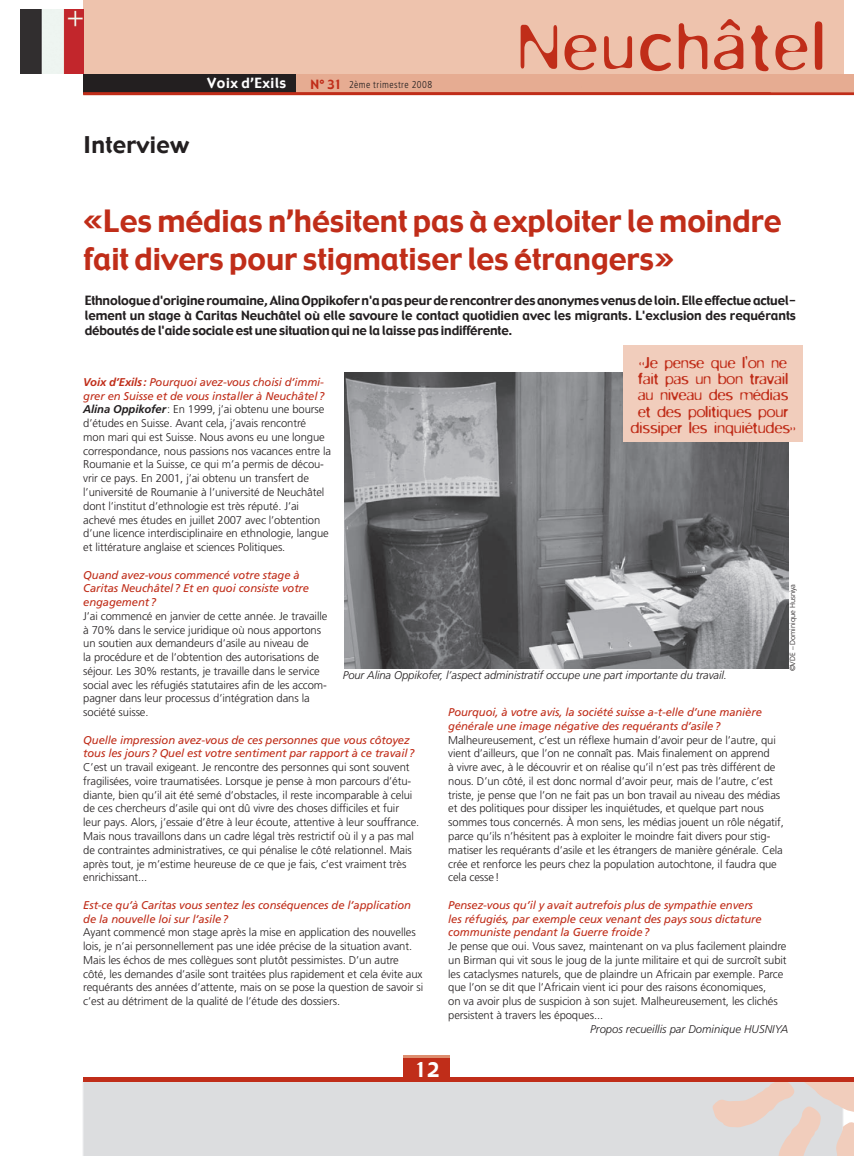
<style>
.page{position:relative;width:854px;height:1156px;background:#fff}
.page>*{position:absolute;margin:0;border:0;box-sizing:border-box;transform-origin:0 0}
.t1{font:75px "Ikebana";letter-spacing:.05em;color:#c02d19}
.t2{font:30px/37.5px "Gadget";color:#c02d19}
.t3{font:22.5px "Gadget";letter-spacing:.015em;color:#231f20}
.t4{font:20px "Gadget";color:#fff}
.t5{font:17.5px/16.2px "Ikebana";color:#c02d19;text-align:center}
.t6{font:13.75px "Gadget";letter-spacing:.04em;color:#fff}
.t7{font:12.5px/15px "Gadget";letter-spacing:-.01em;color:#231f20;text-align:justify}
.t8{font:300 11.25px/13.8px "Frutiger";letter-spacing:-.01em;color:#231f20}
.t9{font:italic 11.25px/13.8px "Frutiger";letter-spacing:-.01em;color:#c02d19}
.t10{font:italic 300 11.25px "Frutiger";letter-spacing:-.01em;color:#231f20}
.t11{font:300 condensed 10px "Frutiger";letter-spacing:.04em;color:#231f20}
.t12{font:300 7.5px "Frutiger";letter-spacing:-.01em;color:#231f20}
.s1{font-family:"Gadget";font-weight:400;font-stretch:normal;font-size:12.5px;color:#c02d19}
.s2{font-weight:700;font-style:italic;color:#c02d19}
.s3{font-weight:400;font-style:italic;color:#c02d19}
.s4{font-weight:700;font-style:italic}
</style>
<div class="page">
<div style="left:83px;top:0;width:760px;height:74px;background:#eec3ad"></div>
<div style="left:83px;top:1081px;width:629px;height:74px;background:#dcdddf"></div>
<svg style="left:712px;top:1081px;width:142px;height:74px;background:#e4d4ce"></svg>
<div style="left:83px;top:74px;width:771px;height:18px;background:#e6ac92"></div>
<div style="left:83px;top:74px;width:213px;height:19px;background:#231f20"></div>
<div style="left:83px;top:1076px;width:771px;height:5px;background:#c02d19"></div>
<div style="left:404px;top:1055px;width:46px;height:26px;background:#c02d19"></div>
<hr style="left:404px;top:1054px;width:46px;height:3px;background:#de8e6f">
<hr style="left:83px;top:92px;width:771px;height:3px;background:#c02d19">
<img style="left:21px;top:10px;width:62px;height:64px">
<img style="left:345px;top:373px;width:443px;height:295px">
<div style="left:623px;top:345px;width:180px;height:97px;background:#f1cdbc"></div>
<p class="t6" style="left:207px;top:74px;width:80px">Voix d’Exils</p>
<p class="t11" style="left:310px;top:78px;width:123px"><span class="s1">N° 31</span> 2ème trimestre 2008</p>
<h3 class="t3" style="left:84px;top:130px;width:107px">Interview</h3>
<h1 class="t1" style="left:517px;top:5px;width:309px">Neuchâtel</h1>
<h2 class="t2" style="left:84px;top:204px;width:700px">«Les médias n’hésitent pas à exploiter le moindre fait divers pour stigmatiser les étrangers»</h2>
<p class="t7" style="left:85px;top:293px;width:713px">Ethnologue d'origine roumaine, Alina Oppikofer n'a pas peur de rencontrer des anonymes venus de loin. Elle effectue actuel&shy;lement un stage à Caritas Neuchâtel où elle savoure le contact quotidien avec les migrants. L'exclusion des requérants déboutés de l'aide sociale est une situation qui ne la laisse pas indifférente.</p>
<h3 class="t5" style="left:630px;top:354px;width:167px">«Je pense que l’on ne fait pas un bon travail au niveau des médias et des politiques pour dissiper les inquiétudes»</h3>
<p class="t8" style="left:83px;top:375px;width:249px"><span class="s2">Voix d’Exils :</span> <span class="s3">Pourquoi avez-vous choisi d’immi&shy;grer en Suisse et de vous installer à Neuchâtel ?<br></span><span class="s4">Alina Oppikofer</span>: En 1999, j’ai obtenu une bourse d’études en Suisse. Avant cela, j’avais rencontré<br>mon mari qui est Suisse. Nous avons eu une longue correspondance, nous passions nos vacances entre la Roumanie et la Suisse, ce qui m’a permis de décou&shy;vrir ce pays. En 2001, j’ai obtenu un transfert de l’université de Roumanie à l’université de Neuchâtel dont l’institut d’ethnologie est très réputé. J’ai achevé mes études en juillet 2007 avec l’obtention d’une licence interdisciplinaire en ethnologie, langue et littérature anglaise et sciences Politiques.</p>
<p class="t9" style="left:83px;top:567px;width:227px">Quand avez-vous commencé votre stage à<br>Caritas Neuchâtel ? Et en quoi consiste votre engagement ?</p>
<p class="t8" style="left:83px;top:609px;width:246px">J’ai commencé en janvier de cette année. Je travaille à 70% dans le service juridique où nous apportons un soutien aux demandeurs d’asile au niveau de<br>la procédure et de l’obtention des autorisations de séjour. Les 30% restants, je travaille dans le service social avec les réfugiés statutaires afin de les accom&shy;pagner dans leur processus d’intégration dans la société suisse.</p>
<p class="t9" style="left:83px;top:732px;width:333px">Quelle impression avez-vous de ces personnes que vous côtoyez tous les jours ? Quel est votre sentiment par rapport à ce travail ?</p>
<p class="t8" style="left:83px;top:760px;width:338px">C’est un travail exigeant. Je rencontre des personnes qui sont souvent fragilisées, voire traumatisées. Lorsque je pense à mon parcours d’étu&shy;diante, bien qu’il ait été semé d’obstacles, il reste incomparable à celui de ces chercheurs d’asile qui ont dû vivre des choses difficiles et fuir leur pays. Alors, j’essaie d’être à leur écoute, attentive à leur souffrance.<br>Mais nous travaillons dans un cadre légal très restrictif où il y a pas mal de contraintes administratives, ce qui pénalise le côté relationnel. Mais après tout, je m’estime heureuse de ce que je fais, c’est vraiment très enrichissant...</p>
<p class="t9" style="left:83px;top:897px;width:329px">Est-ce qu’à Caritas vous sentez les conséquences de l’application de la nouvelle loi sur l’asile ?</p>
<p class="t8" style="left:83px;top:925px;width:341px">Ayant commencé mon stage après la mise en application des nouvelles lois, je n’ai personnellement pas une idée précise de la situation avant.<br>Mais les échos de mes collègues sont plutôt pessimistes. D’un autre côté, les demandes d’asile sont traitées plus rapidement et cela évite aux requérants des années d’attente, mais on se pose la question de savoir si c’est au détriment de la qualité de l’étude des dossiers.</p>
<p class="t12" style="left:788px;top:671px;width:89px;rotate:-90deg">©VDE – Dominique Husniya</p>
<p class="t10" style="left:343px;top:668px;width:386px">Pour Alina Oppikofer, l’aspect administratif occupe une part importante du travail.</p>
<p class="t9" style="left:448px;top:705px;width:315px">Pourquoi, à votre avis, la société suisse a-t-elle d’une manière générale une image négative des requérants d’asile ?</p>
<p class="t8" style="left:448px;top:732px;width:337px">Malheureusement, c’est un réflexe humain d’avoir peur de l’autre, qui vient d’ailleurs, que l’on ne connaît pas. Mais finalement on apprend<br>à vivre avec, à le découvrir et on réalise qu’il n’est pas très différent de nous. D’un côté, il est donc normal d’avoir peur, mais de l’autre, c’est triste, je pense que l’on ne fait pas un bon travail au niveau des médias et des politiques pour dissiper les inquiétudes, et quelque part nous sommes tous concernés. À mon sens, les médias jouent un rôle négatif, parce qu’ils n’hésitent pas à exploiter le moindre fait divers pour stig&shy;matiser les requérants d’asile et les étrangers de manière générale. Cela crée et renforce les peurs chez la population autochtone, il faudra que cela cesse !</p>
<p class="t9" style="left:448px;top:897px;width:315px">Pensez-vous qu’il y avait autrefois plus de sympathie envers les réfugiés, par exemple ceux venant des pays sous dictature communiste pendant la Guerre froide ?</p>
<p class="t8" style="left:448px;top:939px;width:340px">Je pense que oui. Vous savez, maintenant on va plus facilement plaindre un Birman qui vit sous le joug de la junte militaire et qui de surcroît subit les cataclysmes naturels, que de plaindre un Africain par exemple. Parce que l’on se dit que l’Africain vient ici pour des raisons économiques,<br>on va avoir plus de suspicion à son sujet. Malheureusement, les clichés persistent à travers les époques...</p>
<p class="t10" style="left:590px;top:1022px;width:200px">Propos recueillis par Dominique HUSNIYA</p>
<h3 class="t4" style="left:415px;top:1056px;width:26px">12</h3>
</div>
